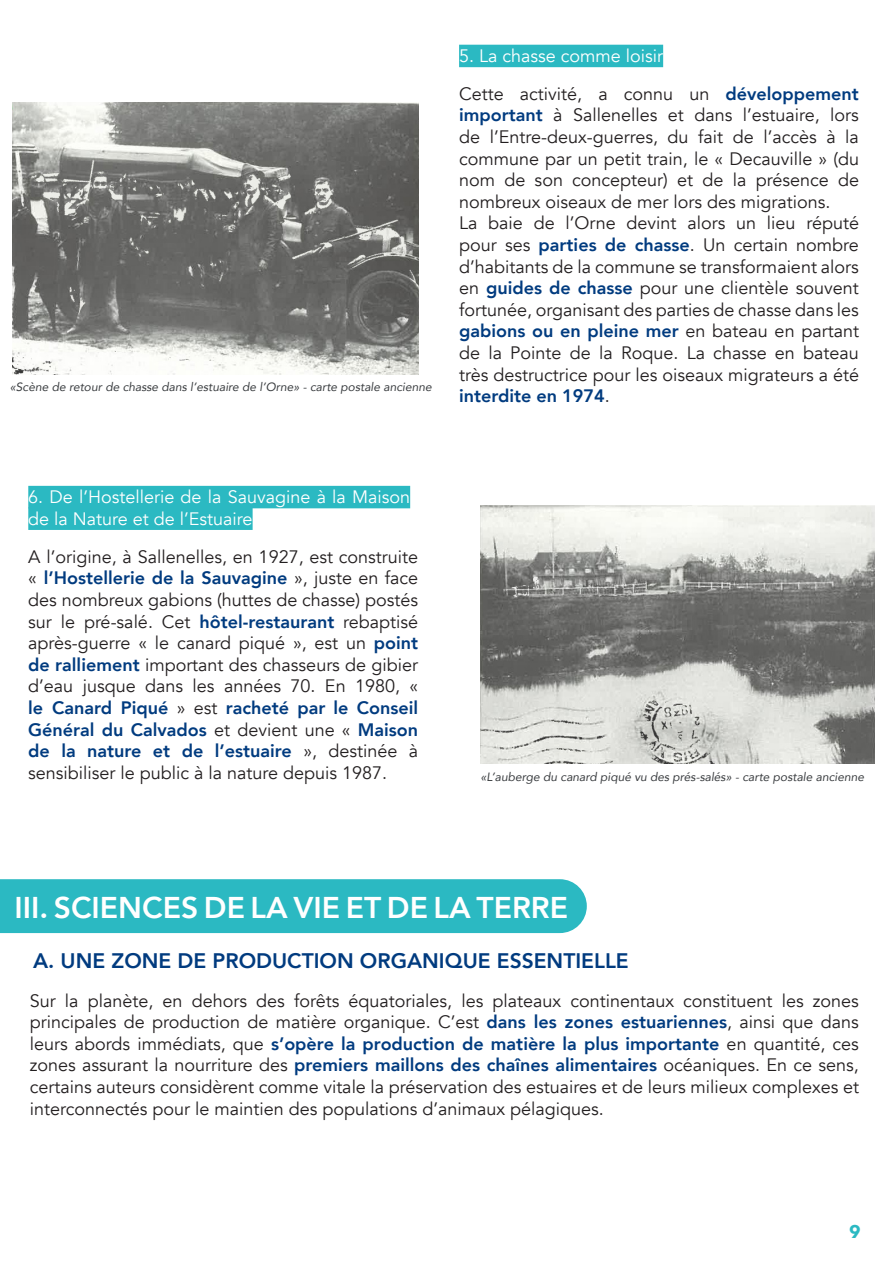
<style>
.page{position:relative;width:893px;height:1263px;background:#fff}
.page>*{position:absolute;margin:0;border:0;box-sizing:border-box;transform-origin:0 0}
.t1{font:800 30px "Avenir";color:#fff}
.t2{font:800 21px "Avenir";color:#013b7f}
.t3{font:18px/21.6px "Avenir";color:#231f20;text-align:justify}
.t4{font:18px/21.6px "Avenir";color:#fff}
.t5{font:700 18px "Avenir Next";color:#2bb9c2}
.t6{font:italic 12px "Avenir";color:#3a3d40}
.s1{font-weight:800;color:#013b7f}
</style>
<div class="page">
<div style="left:459px;top:45px;width:204px;height:22px;background:#2bb9c2"></div>
<div style="left:28px;top:486px;width:382px;height:22px;background:#2bb9c2"></div>
<div style="left:28px;top:507px;width:225px;height:23px;background:#2bb9c2"></div>
<div style="left:0;top:879px;width:587px;height:54px;background:#2bb9c2"></div>
<img style="left:12px;top:103px;width:407px;height:271px">
<img style="left:480px;top:505px;width:395px;height:258px">
<p class="t6" style="left:10px;top:380px;width:423px">«Scène de retour de chasse dans l’estuaire de l’Orne» - carte postale ancienne</p>
<p class="t4" style="left:459px;top:45px;width:206px">5. La chasse comme loisir</p>
<p class="t3" style="left:459px;top:83px;width:401px">Cette activité, a connu un <span class="s1">développement important</span> à Sallenelles et dans l’estuaire, lors de l’Entre-deux-guerres, du fait de l’accès à la commune par un petit train, le « Decauville » (du nom de son concepteur) et de la présence de nombreux oiseaux de mer lors des migrations.</p>
<p class="t3" style="left:459px;top:213px;width:401px">La baie de l’Orne devint alors un lieu réputé pour ses <span class="s1">parties de chasse</span>. Un certain nombre d’habitants de la commune se transformaient alors en <span class="s1">guides de chasse</span> pour une clientèle souvent fortunée, organisant des parties de chasse dans les <span class="s1">gabions ou en pleine mer</span> en bateau en partant de la Pointe de la Roque. La chasse en bateau très destructrice pour les oiseaux migrateurs a été <span class="s1">interdite en 1974</span>.</p>
<p class="t4" style="left:28px;top:486px;width:383px">6. De l’Hostellerie de la Sauvagine à la Maison de la Nature et de l’Estuaire</p>
<p class="t3" style="left:28px;top:546px;width:391px">A l’origine, à Sallenelles, en 1927, est construite « <span class="s1">l’Hostellerie de la Sauvagine</span> », juste en face des nombreux gabions (huttes de chasse) postés sur le pré-salé. Cet <span class="s1">hôtel-restaurant</span> rebaptisé après-guerre « le canard piqué », est un <span class="s1">point de ralliement</span> important des chasseurs de gibier d’eau jusque dans les années 70. En 1980, « <span class="s1">le Canard Piqué</span> » est <span class="s1">racheté par le Conseil Général du Calvados</span> et devient une « <span class="s1">Maison de la nature et de l’estuaire</span> », destinée à sensibiliser le public à la nature depuis 1987.</p>
<p class="t6" style="left:480px;top:769px;width:385px">«L’auberge du canard piqué vu des prés-salés» - carte postale ancienne</p>
<p class="t1" style="left:14px;top:884px;width:555px">III. SCIENCES DE LA VIE ET DE LA TERRE</p>
<p class="t2" style="left:33px;top:944px;width:597px">A. UNE ZONE DE PRODUCTION ORGANIQUE ESSENTIELLE</p>
<p class="t3" style="left:30px;top:990px;width:831px">Sur la planète, en dehors des forêts équatoriales, les plateaux continentaux constituent les zones principales de production de matière organique. C’est <span class="s1">dans les zones estuariennes</span>, ainsi que dans leurs abords immédiats, que <span class="s1">s’opère la production de matière la plus importante</span> en quantité, ces zones assurant la nourriture des <span class="s1">premiers maillons des chaînes alimentaires</span> océaniques. En ce sens, certains auteurs considèrent comme vitale la préservation des estuaires et de leurs milieux complexes et interconnectés pour le maintien des populations d’animaux pélagiques.</p>
<p class="t5" style="left:849px;top:1216px;width:13px">9</p>
</div>
